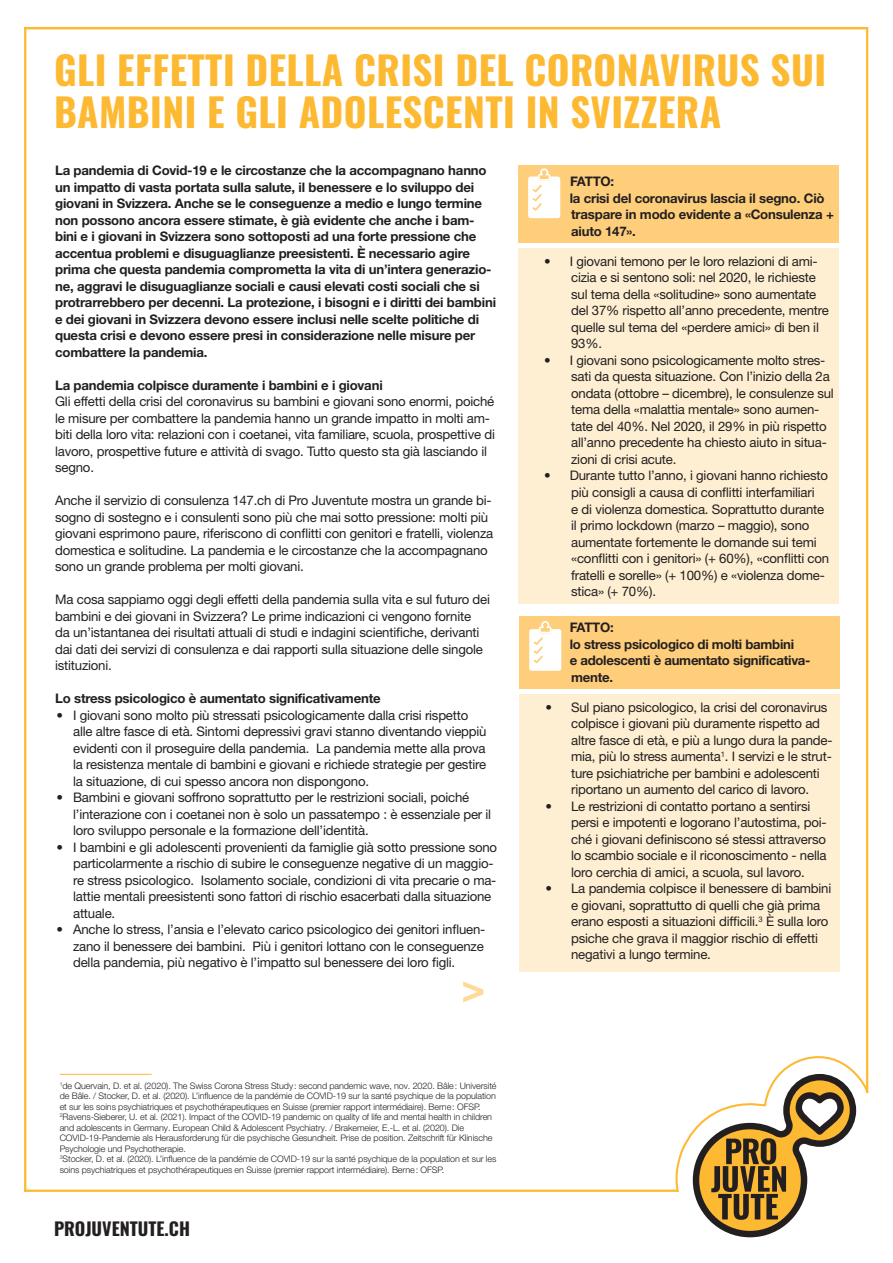
<style>
.page{position:relative;width:893px;height:1263px;background:#fff}
.page>*{position:absolute;margin:0;border:0;box-sizing:border-box;transform-origin:0 0}
.t1{font:700 39.9px "Helvetica Neue LT Pro";color:#fed998}
.t2{font:700 39px/42px "Oswald";letter-spacing:.01em;color:#fdb931}
.t3{font:700 18px "Oswald";color:#231f20}
.t4{font:13.2px/16.5px "Helvetica Neue LT Pro";letter-spacing:-.015em;color:#231f20}
.t5{font:700 13.2px/16.5px "Helvetica Neue LT Pro";letter-spacing:-.015em;color:#231f20}
.t6{font:300 9px/10.5px "Helvetica Neue LT Pro";letter-spacing:-.01em;color:#231f20}
</style>
<div class="page">
<hr style="left:24px;top:1189px;width:653px;height:3px;background:#fdb931">
<hr style="left:24px;top:27px;width:2px;height:1165px;background:#fdb931">
<hr style="left:24px;top:27px;width:842px;height:2px;background:#fdb931">
<svg style="left:675px;top:1056px;width:194px;height:182px"></svg>
<hr style="left:866px;top:27px;width:2px;height:1066px;background:#fdb931">
<div style="left:519px;top:617px;width:321px;height:72px;background:#fece7b"></div>
<svg style="left:529px;top:621px;width:32px;height:50px"></svg>
<div style="left:518px;top:165px;width:321px;height:78px;background:#fece7b"></div>
<svg style="left:528px;top:168px;width:32px;height:50px"></svg>
<div style="left:519px;top:694px;width:321px;height:278px;background:#feefd2"></div>
<div style="left:518px;top:249px;width:321px;height:355px;background:#feefd2"></div>
<hr style="left:60px;top:1074px;width:92px;height:1px;background:#fdb931">
<h2 class="t2" style="left:54px;top:52px;width:774px">GLI EFFETTI DELLA CRISI DEL CORONAVIRUS SUI<br>BAMBINI E GLI ADOLESCENTI IN SVIZZERA</h2>
<p class="t5" style="left:55px;top:162px;width:442px">La pandemia di Covid-19 e le circostanze che la accompagnano hanno un impatto di vasta portata sulla salute, il benessere e lo sviluppo dei giovani in Svizzera. Anche se le conseguenze a medio e lungo termine non possono ancora essere stimate, è già evidente che anche i bam&shy;bini e i giovani in Svizzera sono sottoposti ad una forte pressione che accentua problemi e disuguaglianze preesistenti. È necessario agire prima che questa pandemia comprometta la vita di un’intera generazio&shy;ne, aggravi le disuguaglianze sociali e causi elevati costi sociali che si protrarrebbero per decenni. La protezione, i bisogni e i diritti dei bambini e dei giovani in Svizzera devono essere inclusi nelle scelte politiche di questa crisi e devono essere presi in considerazione nelle misure per combattere la pandemia.</p>
<p class="t5" style="left:55px;top:377px;width:329px">La pandemia colpisce duramente i bambini e i giovani</p>
<p class="t4" style="left:55px;top:393px;width:441px">Gli effetti della crisi del coronavirus su bambini e giovani sono enormi, poiché le misure per combattere la pandemia hanno un grande impatto in molti am&shy;biti della loro vita: relazioni con i coetanei, vita familiare, scuola, prospettive di lavoro, prospettive future e attività di svago. Tutto questo sta già lasciando il segno.</p>
<p class="t4" style="left:55px;top:492px;width:440px">Anche il servizio di consulenza 147.ch di Pro Juventute mostra un grande bi&shy;sogno di sostegno e i consulenti sono più che mai sotto pressione: molti più giovani esprimono paure, riferiscono di conflitti con genitori e fratelli, violenza domestica e solitudine. La pandemia e le circostanze che la accompagnano sono un grande problema per molti giovani.</p>
<p class="t4" style="left:55px;top:591px;width:436px">Ma cosa sappiamo oggi degli effetti della pandemia sulla vita e sul futuro dei bambini e dei giovani in Svizzera? Le prime indicazioni ci vengono fornite<br>da un’istantanea dei risultati attuali di studi e indagini scientifiche, derivanti dai dati dei servizi di consulenza e dai rapporti sulla situazione delle singole istituzioni.</p>
<p class="t5" style="left:55px;top:690px;width:327px">Lo stress psicologico è aumentato significativamente</p>
<p class="t4" style="left:73px;top:706px;width:415px;text-indent:-16px">• I giovani sono molto più stressati psicologicamente dalla crisi rispetto alle altre fasce di età. Sintomi depressivi gravi stanno diventando vieppiù evidenti con il proseguire della pandemia. La pandemia mette alla prova la resistenza mentale di bambini e giovani e richiede strategie per gestire la situazione, di cui spesso ancora non dispongono.</p>
<p class="t4" style="left:73px;top:789px;width:420px;text-indent:-16px">• Bambini e giovani soffrono soprattutto per le restrizioni sociali, poiché l’interazione con i coetanei non è solo un passatempo : è essenziale per il loro sviluppo personale e la formazione dell’identità.</p>
<p class="t4" style="left:73px;top:838px;width:426px;text-indent:-16px">• I bambini e gli adolescenti provenienti da famiglie già sotto pressione sono particolarmente a rischio di subire le conseguenze negative di un maggio&shy;re stress psicologico. Isolamento sociale, condizioni di vita precarie o ma&shy;lattie mentali preesistenti sono fattori di rischio esacerbati dalla situazione attuale.</p>
<p class="t4" style="left:73px;top:921px;width:414px;text-align:justify;text-indent:-16px">• Anche lo stress, l’ansia e l’elevato carico psicologico dei genitori influen&shy;zano il benessere dei bambini. Più i genitori lottano con le conseguenze della pandemia, più negativo è l’impatto sul benessere dei loro figli.</p>
<h1 class="t1" style="left:461px;top:963px;width:25px">&gt;</h1>
<p class="t6" style="left:60px;top:1080px;width:438px"><sup>1</sup>de Quervain, D. et al. (2020). The Swiss Corona Stress Study: second pandemic wave, nov. 2020. Bâle: Université de Bâle. / Stocker, D. et al. (2020). L’influence de la pandémie de COVID-19 sur la santé psychique de la population et sur les soins psychiatriques et psychothérapeutiques en Suisse (premier rapport intermédiaire). Berne: OFSP.<br><sup>2</sup>Ravens-Sieberer, U. et al. (2021). Impact of the COVID-19 pandemic on quality of life and mental health in children and adolescents in Germany. European Child &amp; Adolescent Psychiatry. / Brakemeier, E.-L. et al. (2020). Die COVID-19-Pandemie als Herausforderung für die psychische Gesundheit. Prise de position. Zeitschrift für Klinische Psychologie und Psychotherapie.<br><sup>3</sup>Stocker, D. et al. (2020). L’influence de la pandémie de COVID-19 sur la santé psychique de la population et sur les soins psychiatriques et psychothérapeutiques en Suisse (premier rapport intermédiaire). Berne: OFSP.</p>
<h3 class="t3" style="left:54px;top:1220px;width:137px">PROJUVENTUTE.CH</h3>
<p class="t5" style="left:570px;top:173px;width:266px">FATTO:<br>la crisi del coronavirus lascia il segno. Ciò traspare in modo evidente a «Consulenza + aiuto 147».</p>
<p class="t4" style="left:571px;top:253px;width:259px;text-indent:-27px">• I giovani temono per le loro relazioni di ami&shy;cizia e si sentono soli: nel 2020, le richieste sul tema della «solitudine» sono aumentate del 37% rispetto all’anno precedente, mentre quelle sul tema del «perdere amici» di ben il 93%.</p>
<p class="t4" style="left:571px;top:352px;width:264px;text-indent:-27px">• I giovani sono psicologicamente molto stres&shy;sati da questa situazione. Con l’inizio della 2a ondata (ottobre – dicembre), le consulenze sul tema della «malattia mentale» sono aumen&shy;tate del 40%. Nel 2020, il 29% in più rispetto all’anno precedente ha chiesto aiuto in situa&shy;zioni di crisi acute.</p>
<p class="t4" style="left:571px;top:467px;width:260px;text-indent:-27px">• Durante tutto l’anno, i giovani hanno richiesto più consigli a causa di conflitti interfamiliari<br>e di violenza domestica. Soprattutto durante il primo lockdown (marzo – maggio), sono aumentate fortemente le domande sui temi «conflitti con i genitori» (+ 60%), «conflitti con fratelli e sorelle» (+ 100%) e «violenza dome&shy;stica» (+ 70%).</p>
<p class="t5" style="left:570px;top:619px;width:242px">FATTO:<br>lo stress psicologico di molti bambini<br>e adolescenti è aumentato significativa&shy;mente.</p>
<p class="t4" style="left:571px;top:698px;width:263px;text-indent:-26px">• Sul piano psicologico, la crisi del coronavirus colpisce i giovani più duramente rispetto ad altre fasce di età, e più a lungo dura la pande&shy;mia, più lo stress aumenta<sup>1</sup>. I servizi e le strut&shy;ture psichiatriche per bambini e adolescenti riportano un aumento del carico di lavoro.</p>
<p class="t4" style="left:571px;top:797px;width:257px;text-indent:-26px">• Le restrizioni di contatto portano a sentirsi persi e impotenti e logorano l’autostima, poi&shy;ché i giovani definiscono sé stessi attraverso lo scambio sociale e il riconoscimento - nella loro cerchia di amici, a scuola, sul lavoro.</p>
<p class="t4" style="left:571px;top:880px;width:262px;text-indent:-26px">• La pandemia colpisce il benessere di bambini e giovani, soprattutto di quelli che già prima erano esposti a situazioni difficili.<sup>3</sup> È sulla loro psiche che grava il maggior rischio di effetti negativi a lungo termine.</p>
</div>
